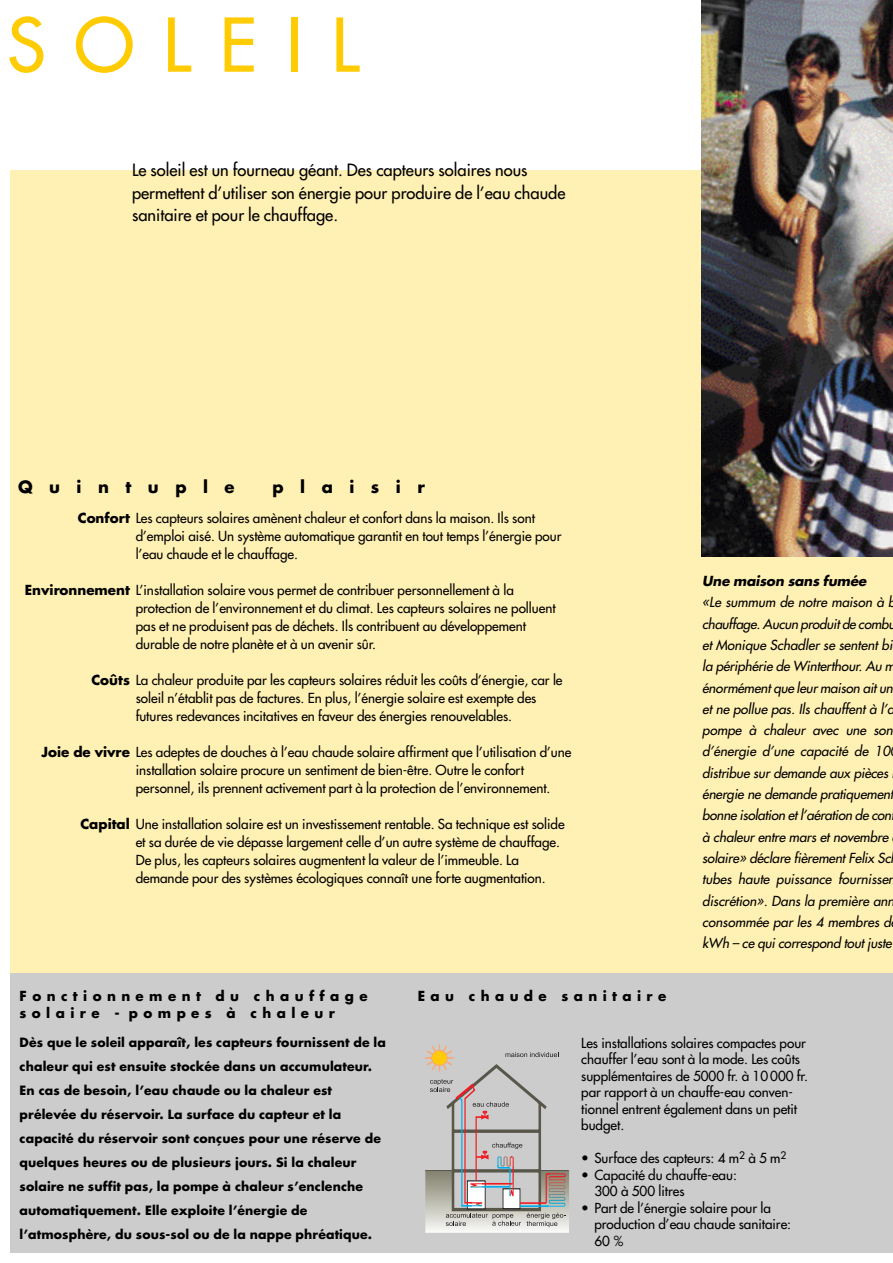
<style>
.page{position:relative;width:893px;height:1263px;background:#fff}
.page>*{position:absolute;margin:0;border:0;box-sizing:border-box;transform-origin:0 0}
.t1{font:72px "Futura";letter-spacing:.4em;color:#ffcc03}
.t2{font:16.5px/22.5px "Futura";color:#000}
.t3{font:700 16.5px "Futura";letter-spacing:1em;color:#000}
.t4{font:13.5px/16.5px "Futura";color:#000}
.t5{font:italic 13.5px/21.3px "Futura";letter-spacing:-.01em;color:#000}
.t6{font:700 13.5px/16.5px "Futura";letter-spacing:.4em;color:#000}
.t7{font:italic 700 13.5px "Futura";letter-spacing:-.01em;color:#000}
.t8{font:700 12.45px/24px "Futura";letter-spacing:.01em;color:#000}
.s1{font-weight:700}
</style>
<div class="page">
<div style="left:11px;top:170px;width:882px;height:803px;background:#fff0b4"></div>
<div style="left:11px;top:973px;width:882px;height:279px;background:#ccc"></div>
<img style="left:701px;top:0;width:192px;height:556px">
<hr style="left:425px;top:1170px;width:144px;height:1px;background:#231f20">
<img style="left:425px;top:1172px;width:144px;height:61px">
<hr style="left:425px;top:1171px;width:144px;height:1px;background:#82806e">
<svg style="left:425px;top:1044px;width:141px;height:183px"></svg>
<h1 class="t1" style="left:7px;top:9px;width:353px">SOLEIL</h1>
<p class="t2" style="left:132px;top:160px;width:435px">Le soleil est un fourneau géant. Des capteurs solaires nous permettent d’utiliser son énergie pour produire de l’eau chaude sanitaire et pour le chauffage.</p>
<p class="t3" style="left:18px;top:479px;width:218px">Quintuple</p>
<p class="t3" style="left:272px;top:479px;width:154px">plaisir</p>
<p class="t4" style="left:136px;top:528px;width:427px;line-height:18px">d’emploi aisé. Un système automatique garantit en tout temps l’énergie pour l’eau chaude et le chauffage.</p>
<p class="t4" style="left:136px;top:600px;width:421px;line-height:18px">protection de l’environnement et du climat. Les capteurs solaires ne polluent pas et ne produisent pas de déchets. Ils contribuent au développement durable de notre planète et à un avenir sûr.</p>
<p class="t4" style="left:136px;top:690px;width:402px;line-height:18px">soleil n’établit pas de factures. En plus, l’énergie solaire est exempte des futures redevances incitatives en faveur des énergies renouvelables.</p>
<p class="t4" style="left:136px;top:762px;width:416px;line-height:18px">installation solaire procure un sentiment de bien-être. Outre le confort personnel, ils prennent activement part à la protection de l’environnement.</p>
<p class="t4" style="left:136px;top:834px;width:426px;line-height:18px">et sa durée de vie dépasse largement celle d’un autre système de chauffage.<br>De plus, les capteurs solaires augmentent la valeur de l’immeuble. La demande pour des systèmes écologiques connaît une forte augmentation.</p>
<p class="t4" style="left:78px;top:511px;width:459px"><span class="s1">Confort</span> Les capteurs solaires amènent chaleur et confort dans la maison. Ils sont</p>
<p class="t4" style="left:25px;top:583px;width:490px"><span class="s1">Environnement</span> L’installation solaire vous permet de contribuer personnellement à la</p>
<p class="t4" style="left:91px;top:673px;width:473px"><span class="s1">Coûts</span> La chaleur produite par les capteurs solaires réduit les coûts d’énergie, car le</p>
<p class="t4" style="left:42px;top:745px;width:531px"><span class="s1">Joie de vivre</span> Les adeptes de douches à l’eau chaude solaire affirment que l’utilisation d’une</p>
<p class="t4" style="left:80px;top:817px;width:486px"><span class="s1">Capital</span> Une installation solaire est un investissement rentable. Sa technique est solide</p>
<p class="t7" style="left:702px;top:575px;width:166px">Une maison sans fumée</p>
<p class="t5" style="left:702px;top:593px;width:195px">«Le summum de notre maison à b chauffage. Aucun produit de combu et Monique Schadler se sentent bi la périphérie de Winterthour. Au m énormément que leur maison ait un et ne pollue pas. Ils chauffent à l’a pompe à chaleur avec une son d’énergie d’une capacité de 10 distribue sur demande aux pièces énergie ne demande pratiquement bonne isolation et l’aération de con à chaleur entre mars et novembre solaire» déclare fièrement Felix Sc tubes haute puissance fournissen discrétion». Dans la première ann consommée par les 4 membres d kWh – ce qui correspond tout juste</p>
<p class="t6" style="left:20px;top:989px;width:350px">Fonctionnement du chauffage solaire - pompes à chaleur</p>
<p class="t8" style="left:20px;top:1031px;width:368px">Dès que le soleil apparaît, les capteurs fournissent de la chaleur qui est ensuite stockée dans un accumulateur.<br>En cas de besoin, l’eau chaude ou la chaleur est prélevée du réservoir. La surface du capteur et la capacité du réservoir sont conçues pour une réserve de quelques heures ou de plusieurs jours. Si la chaleur solaire ne suffit pas, la pompe à chaleur s’enclenche automatiquement. Elle exploite l’énergie de l’atmosphère, du sous-sol ou de la nappe phréatique.</p>
<p class="t6" style="left:418px;top:989px;width:250px">Eau chaude sanitaire</p>
<p class="t4" style="left:581px;top:1035px;width:228px">Les installations solaires compactes pour chauffer l’eau sont à la mode. Les coûts supplémentaires de 5000 fr. à 10 000 fr. par rapport à un chauffe-eau conven&shy;tionnel entrent également dans un petit budget.</p>
<p class="t4" style="left:581px;top:1151px;width:207px">• Surface des capteurs: 4 m<sup>2</sup> à 5 m<sup>2</sup></p>
<p class="t4" style="left:594px;top:1167px;width:144px;text-indent:-13px">• Capacité du chauffe-eau:<br>300 à 500 litres</p>
<p class="t4" style="left:594px;top:1200px;width:198px;text-indent:-13px">• Part de l’énergie solaire pour la production d’eau chaude sanitaire:<br>60 %</p>
</div>
